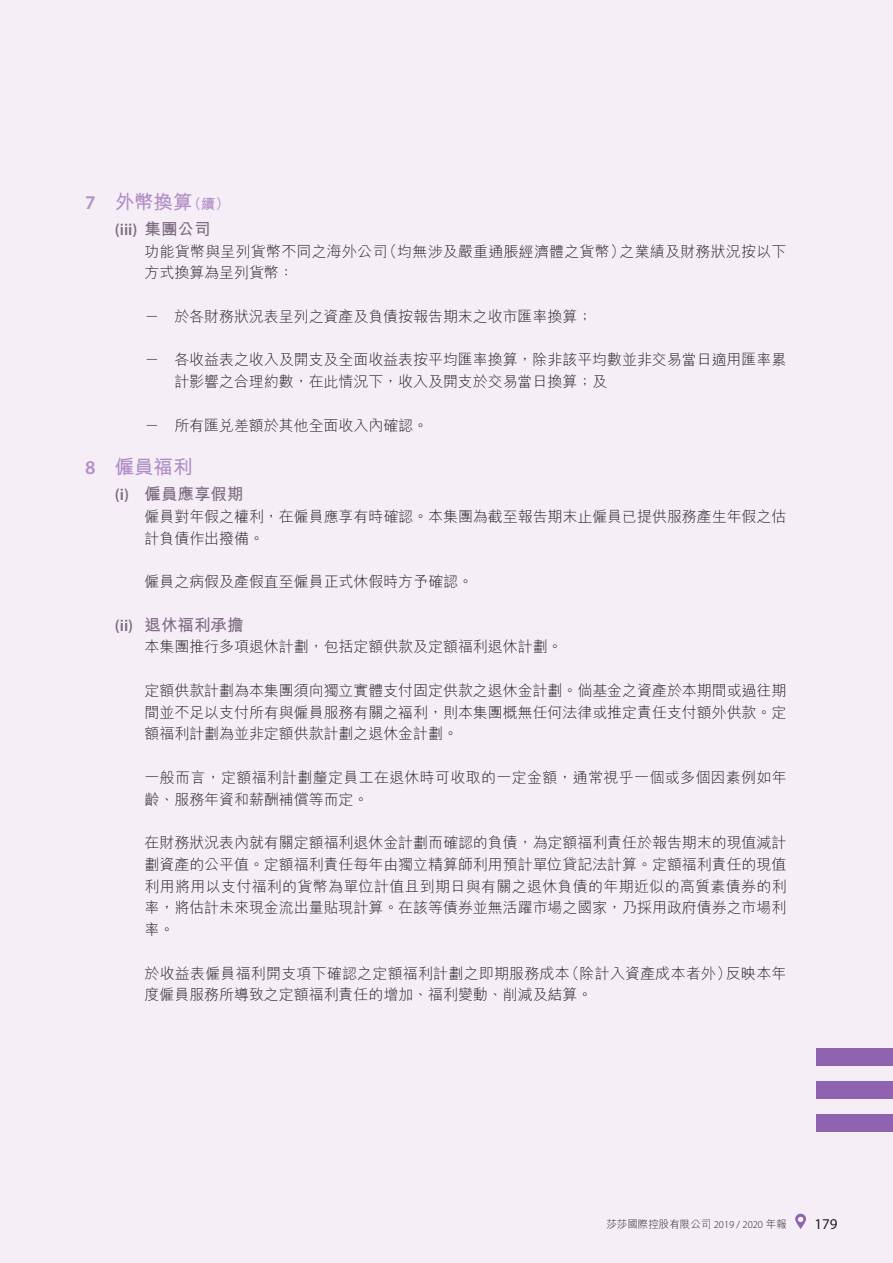
<style>
.page{position:relative;width:893px;height:1263px;background:#f6eef7}
.page>*{position:absolute;margin:0;border:0;box-sizing:border-box;transform-origin:0 0}
.t1{font:700 19.5px "M Hei HK";letter-spacing:-.005em;color:#b290c7}
.t2{font:700 16.5px "M Hei HK";color:#7e6d82}
.t3{font:600 16.5px "Myriad Pro";color:#7e6d82}
.t4{font:300 15px/21.8px "M Hei HK";letter-spacing:-.005em;color:#231f20}
.t5{font:300 15px/21.8px "M Hei HK";letter-spacing:.015em;color:#231f20}
.t6{font:300 15px/21.8px "M Hei HK";letter-spacing:.02em;color:#231f20}
.t7{font:15px "Myriad Pro";color:#231f20}
.t8{font:300 10.5px "M Hei HK";color:#231f20}
.s1{font-family:"Myriad Pro";font-weight:600}
.s2{font-size:14.25px}
.s3{font-family:"M Hei HK";font-weight:700}
.s4{font-family:"Myriad Pro"}
</style>
<div class="page">
<svg style="left:795px;top:1214px;width:11px;height:15px"></svg>
<svg style="left:798px;top:1217px;width:5px;height:5px"></svg>
<div style="left:816px;top:1048px;width:77px;height:17px;background:#8f63af"></div>
<div style="left:816px;top:1081px;width:77px;height:17px;background:#8f63af"></div>
<div style="left:816px;top:1114px;width:77px;height:17px;background:#8f63af"></div>
<h1 class="t1" style="left:85px;top:187px;width:146px"><span class="s1">7</span> 外幣換算<span class="s2">（續）</span></h1>
<p class="t3" style="left:115px;top:219px;width:97px">(iii) <span class="s3">集團公司</span></p>
<p class="t5" style="left:145px;top:240px;width:643px">功能貨幣與呈列貨幣不同之海外公司（均無涉及嚴重通脹經濟體之貨幣）之業績及財務狀況按以下方式換算為呈列貨幣：</p>
<p class="t4" style="left:145px;top:305px;width:449px">－ 於各財務狀況表呈列之資產及負債按報告期末之收市匯率換算；</p>
<p class="t4" style="left:174px;top:349px;width:614px;text-indent:-30px">－ 各收益表之收入及開支及全面收益表按平均匯率換算，除非該平均數並非交易當日適用匯率累計影響之合理約數，在此情況下，收入及開支於交易當日換算；及</p>
<p class="t4" style="left:145px;top:414px;width:285px">－ 所有匯兌差額於其他全面收入內確認。</p>
<h1 class="t1" style="left:85px;top:453px;width:109px"><span class="s1">8</span> 僱員福利</h1>
<p class="t2" style="left:115px;top:482px;width:130px"><span class="s1">(i)</span> 僱員應享假期</p>
<p class="t4" style="left:145px;top:505px;width:643px">僱員對年假之權利，在僱員應享有時確認。本集團為截至報告期末止僱員已提供服務產生年假之估計負債作出撥備。</p>
<p class="t4" style="left:145px;top:570px;width:330px">僱員之病假及產假直至僱員正式休假時方予確認。</p>
<p class="t2" style="left:115px;top:612px;width:130px"><span class="s1">(ii)</span> 退休福利承擔</p>
<p class="t4" style="left:145px;top:636px;width:419px">本集團推行多項退休計劃，包括定額供款及定額福利退休計劃。</p>
<p class="t4" style="left:145px;top:679px;width:643px;text-align:justify">定額供款計劃為本集團須向獨立實體支付固定供款之退休金計劃。倘基金之資產於本期間或過往期間並不足以支付所有與僱員服務有關之褔利，則本集團概無任何法律或推定責任支付額外供款。定額福利計劃為並非定額供款計劃之退休金計劃。</p>
<p class="t6" style="left:145px;top:766px;width:644px">一般而言，定額福利計劃釐定員工在退休時可收取的一定金額，通常視乎一個或多個因素例如年齡、服務年資和薪酬補償等而定。</p>
<p class="t4" style="left:145px;top:831px;width:644px;text-align:justify">在財務狀況表內就有關定額福利退休金計劃而確認的負債，為定額福利責任於報告期末的現值減計劃資產的公平值。定額福利責任每年由獨立精算師利用預計單位貸記法計算。定額福利責任的現值利用將用以支付福利的貨幣為單位計值且到期日與有關之退休負債的年期近似的高質素債券的利率，將估計未來現金流出量貼現計算。在該等債券並無活躍市場之國家，乃採用政府債券之市場利率。</p>
<p class="t5" style="left:145px;top:962px;width:643px">於收益表僱員福利開支項下確認之定額福利計劃之即期服務成本（除計入資產成本者外）反映本年度僱員服務所導致之定額福利責任的增加、福利變動、削減及結算。</p>
<p class="t8" style="left:606px;top:1219px;width:182px">莎莎國際控股有限公司 <span class="s4">2019 / 2020</span> 年報</p>
<p class="t7" style="left:814px;top:1215px;width:25px">179</p>
</div>
